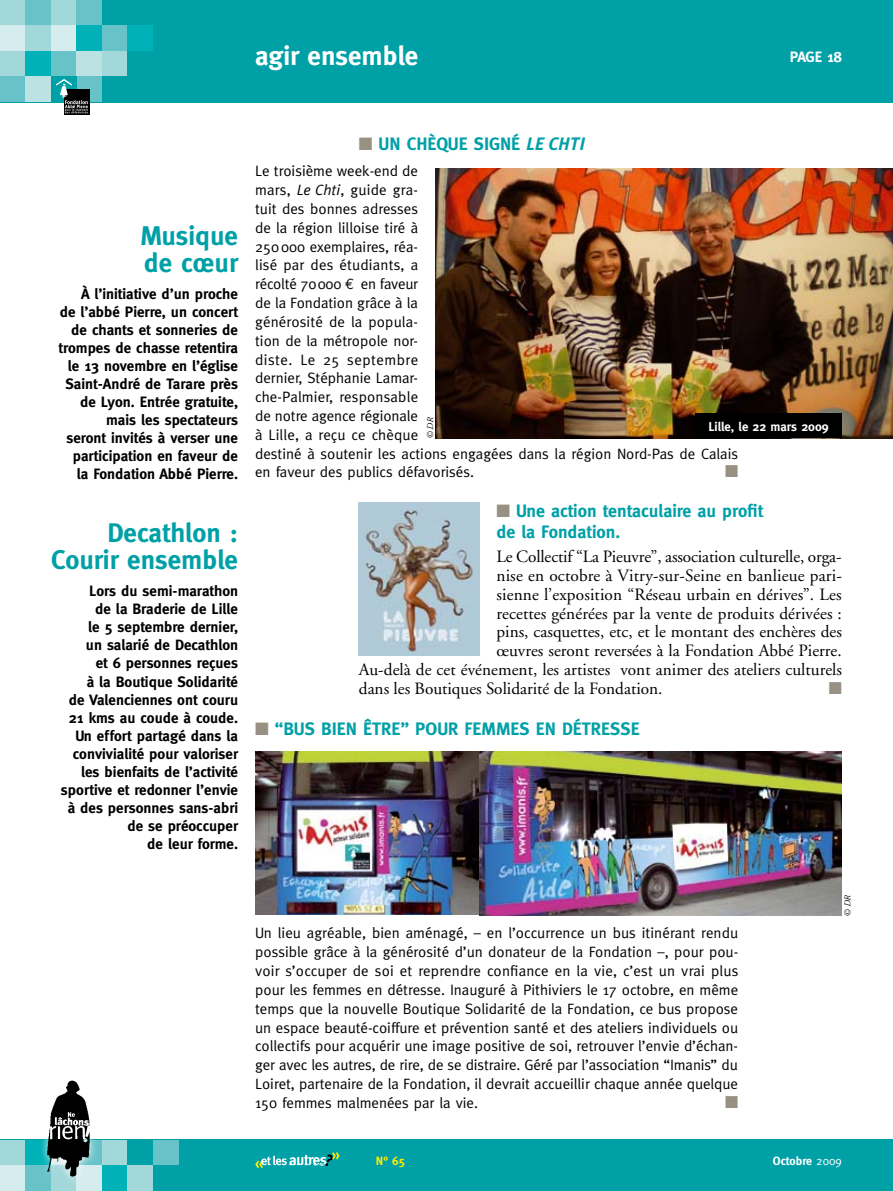
<style>
.page{position:relative;width:893px;height:1191px;background:#fff}
.page>*{position:absolute;margin:0;border:0;box-sizing:border-box;transform-origin:0 0}
.t1{font:700 27px/27px "Meta";color:#00a0a7}
.t2{font:700 27px "Meta";color:#fff}
.t3{font:700 18px/21px "Meta";color:#00a0a7}
.t4{font:17.25px "Adobe Garamond";color:#000}
.t5{font:17.25px "Zapf Dingbats ITC";color:#989082}
.t6{font:15px/18.8px "Meta";color:#000}
.t7{font:700 15px/18px "Meta";color:#000;text-align:right}
.t8{font:700 15px "Meta";letter-spacing:-.01em;color:#fff}
.t9{font:700 12.75px "Meta";color:#fff}
.t10{font:700 12px "Meta";color:#fff}
.t11{font:700 12px "Meta";color:#ffed00}
.t12{font:italic 9px "Adobe Garamond";color:#000}
.s1{color:#989082}
.s2{font-family:"Meta Plus";font-style:italic}
.s3{font-family:"Meta Plus Normal";font-style:italic}
.s4{font-family:"Euro Mono"}
.s5{font-weight:400}
</style>
<div class="page">
<img style="left:255px;top:751px;width:225px;height:164px">
<div style="left:0;top:1140px;width:893px;height:51px;background:#00a0a7"></div>
<div style="left:0;top:1140px;width:26px;height:25px;background:#a3d8db"></div>
<div style="left:26px;top:1140px;width:25px;height:25px;background:#00b1b7"></div>
<div style="left:77px;top:1140px;width:25px;height:25px;background:#68c3c9"></div>
<div style="left:102px;top:1140px;width:26px;height:25px;background:#a3d8db"></div>
<div style="left:0;top:1165px;width:26px;height:26px;background:#d5edee"></div>
<div style="left:26px;top:1165px;width:25px;height:26px;background:#68c3c9"></div>
<div style="left:51px;top:1165px;width:26px;height:26px;background:#a3d8db"></div>
<div style="left:77px;top:1165px;width:25px;height:26px;background:#d5edee"></div>
<div style="left:102px;top:1165px;width:26px;height:26px;background:#00b1b7"></div>
<div style="left:128px;top:1165px;width:25px;height:26px;background:#a3d8db"></div>
<div style="left:153px;top:1140px;width:26px;height:25px;background:#68c3c9"></div>
<div style="left:0;top:0;width:893px;height:102px;background:#00a0a7"></div>
<div style="left:0;top:0;width:26px;height:26px;background:#a3d8db"></div>
<div style="left:26px;top:0;width:25px;height:26px;background:#68c3c9"></div>
<div style="left:51px;top:0;width:26px;height:26px;background:#a3d8db"></div>
<div style="left:77px;top:0;width:25px;height:26px;background:#68c3c9"></div>
<div style="left:0;top:26px;width:26px;height:25px;background:#d5edee"></div>
<div style="left:26px;top:26px;width:25px;height:25px;background:#a3d8db"></div>
<div style="left:51px;top:26px;width:26px;height:25px;background:#d5edee"></div>
<div style="left:77px;top:26px;width:25px;height:25px;background:#00b1b7"></div>
<div style="left:102px;top:26px;width:26px;height:25px;background:#68c3c9"></div>
<div style="left:128px;top:26px;width:25px;height:25px;background:#00b1b7"></div>
<div style="left:0;top:51px;width:26px;height:26px;background:#a3d8db"></div>
<div style="left:26px;top:51px;width:25px;height:26px;background:#00b1b7"></div>
<div style="left:51px;top:51px;width:26px;height:26px;background:#68c3c9"></div>
<div style="left:77px;top:51px;width:25px;height:26px;background:#bce2e4"></div>
<div style="left:102px;top:51px;width:26px;height:26px;background:#a3d8db"></div>
<div style="left:0;top:77px;width:26px;height:25px;background:#68c3c9"></div>
<div style="left:26px;top:77px;width:25px;height:25px;background:#bce2e4"></div>
<div style="left:77px;top:77px;width:25px;height:25px;background:#68c3c9"></div>
<svg style="left:64px;top:89px;width:25px;height:26px"></svg>
<svg style="left:56px;top:79px;width:32px;height:34px"></svg>
<svg style="left:255px;top:1152px;width:85px;height:16px"></svg>
<svg style="left:38px;top:1139px;width:59px;height:45px"></svg>
<img style="left:43px;top:1080px;width:48px;height:98px">
<img style="left:435px;top:168px;width:458px;height:270px">
<img style="left:480px;top:751px;width:362px;height:164px">
<img style="left:359px;top:503px;width:120px;height:153px">
<div style="left:696px;top:413px;width:146px;height:25px;background:#000"></div>
<h1 class="t2" style="left:255px;top:40px;width:165px">agir ensemble</h1>
<p class="t8" style="left:790px;top:48px;width:54px">page 18</p>
<h1 class="t1" style="left:141px;top:222px;width:99px">Musique de cœur</h1>
<p class="t7" style="left:59px;top:285px;width:181px">à l’initiative d’un proche<br>de l’abbé Pierre, un concert de chants et sonneries de trompes de chasse retentira le 13 novembre en l’église<br>Saint-André de Tarare près de Lyon. Entrée gratuite, mais les spectateurs<br>seront invités à verser une participation en faveur de la Fondation Abbé Pierre.</p>
<h1 class="t1" style="left:51px;top:519px;width:189px;text-align:right">Decathlon :<br>Courir ensemble</h1>
<p class="t7" style="left:61px;top:582px;width:179px">Lors du semi-marathon<br>de la Braderie de Lille<br>le 5 septembre dernier,<br>un salarié de Decathlon<br>et 6 personnes reçues<br>à la Boutique Solidarité<br>de Valenciennes ont couru<br>21 kms au coude à coude.<br>Un effort partagé dans la convivialité pour valoriser les bienfaits de l’activité sportive et redonner l’envie à des personnes sans-abri de se préoccuper<br>de leur forme.</p>
<p class="t3" style="left:359px;top:133px;width:228px"><span class="s1">■</span> un chèque signé <span class="s2">lechti</span></p>
<p class="t6" style="left:255px;top:162px;width:485px">Le troisième week-end de<br>mars, <span class="s3">Le Chti</span>, guide gra-<br>tuit des bonnes adresses<br>de la région lilloise tiré à<br>250000 exemplaires, réa-<br>lisé par des étudiants, a<br>récolté 70000 <span class="s4">€</span> en faveur<br>de la Fondation grâce à la<br>générosité de la popula-<br>tion de la métropole nor-<br>diste. Le 25 septembre<br>dernier, Stéphanie Lamar-<br>che-Palmier, responsable<br>de notre agence régionale<br>à Lille, a reçu ce chèque<br>destiné à soutenir les actions engagées dans la région Nord-Pas de Calais en faveur des publics défavorisés.</p>
<p class="t12" style="left:425px;top:439px;width:24px;rotate:-90deg">© DR</p>
<p class="t9" style="left:708px;top:419px;width:122px">Lille, le 22 mars 2009</p>
<p class="t5" style="left:725px;top:463px;width:15px">■</p>
<p class="t3" style="left:496px;top:500px;width:268px"><span class="s1">■</span> Une action tentaculaire au profit de la Fondation.</p>
<p class="t4" style="left:496px;top:547px;width:347px">Le Collectif “La Pieuvre”, association culturelle, orga-</p>
<p class="t4" style="left:496px;top:566px;width:347px">nise en octobre à Vitry-sur-Seine en banlieue pari-</p>
<p class="t4" style="left:496px;top:585px;width:347px">sienne l’exposition “Réseau urbain en dérives”. Les</p>
<p class="t4" style="left:496px;top:604px;width:347px">recettes générées par la vente de produits dérivées :</p>
<p class="t4" style="left:496px;top:622px;width:347px">pins, casquettes, etc, et le montant des enchères des</p>
<p class="t4" style="left:496px;top:641px;width:347px">œuvres seront reversées à la Fondation Abbé Pierre.</p>
<p class="t4" style="left:359px;top:660px;width:485px">Au-delà de cet événement, les artistes vont animer des ateliers culturels</p>
<p class="t4" style="left:359px;top:679px;width:305px">dans les Boutiques Solidarité de la Fondation.</p>
<p class="t5" style="left:829px;top:679px;width:15px">■</p>
<p class="t3" style="left:255px;top:718px;width:386px"><span class="s1">■</span> “Bus bi en être” pour femmes en détresse</p>
<p class="t6" style="left:255px;top:923px;width:485px;text-align:justify">Un lieu agréable, bien aménagé, – en l’occurrence un bus itinérant rendu possible grâce à la générosité d’un donateur de la Fondation –, pour pou&shy;voir s’occuper de soi et reprendre confiance en la vie, c’est un vrai plus pour les femmes en détresse. Inauguré à Pithiviers le 17 octobre, en même temps que la nouvelle Boutique Solidarité de la Fondation, ce bus propose un espace beauté-coiffure et prévention santé et des ateliers individuels ou collectifs pour acquérir une image positive de soi, retrouver l’envie d’échan&shy;ger avec les autres, de rire, de se distraire. Géré par l’association “Imanis” du Loiret, partenaire de la Fondation, il devrait accueillir chaque année quelque 150 femmes malmenées par la vie.</p>
<p class="t5" style="left:725px;top:1093px;width:15px">■</p>
<p class="t12" style="left:843px;top:917px;width:24px;rotate:-90deg">© DR</p>
<p class="t11" style="left:376px;top:1154px;width:31px">N° 65</p>
<p class="t10" style="left:773px;top:1154px;width:71px">Octobre <span class="s5">2009</span></p>
</div>
